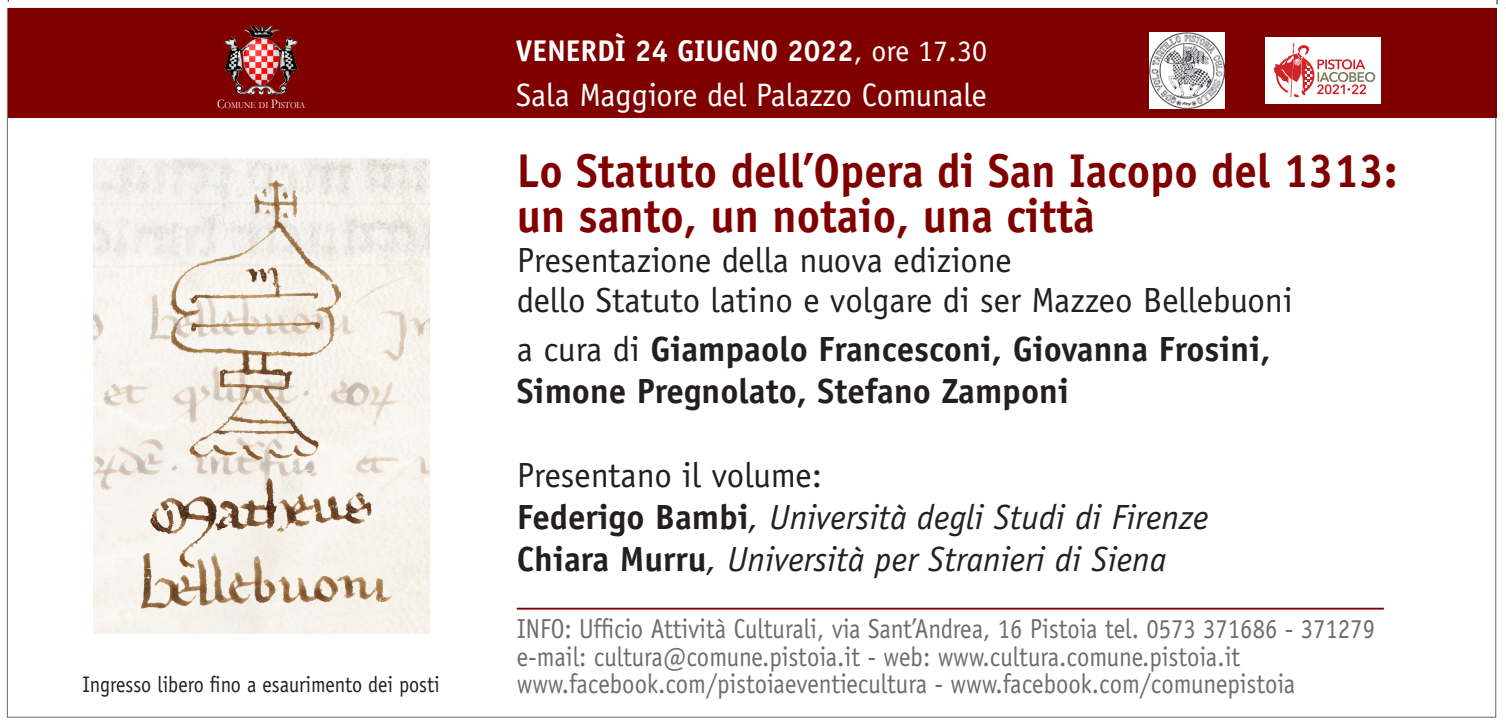
<style>
.page{position:relative;width:1506px;height:727px;background:#fff}
.page>*{position:absolute;margin:0;border:0;box-sizing:border-box;transform-origin:0 0}
.t1{font:700 47.5px "Officina Sans Std";color:#800000;scale:.95 1}
.t2{font:35px "Officina Sans Std";color:#231f20}
.t3{font:italic 35px "Officina Sans Std";color:#231f20}
.t4{font:700 35px "Officina Sans Std";color:#231f20}
.t5{font:32.5px "Officina Sans Std";color:#fff}
.t6{font:700 30px "Officina Sans Std";color:#fff}
.t7{font:27.5px "Officina Sans Std";color:#6c6d70;scale:.9 1}
.t8{font:22.5px "Officina Sans Std";color:#231f20;scale:.9 1}
.t9{font:9.25px "Garamond";color:#fff;scale:.9 1}
.s1{font-size:13.25px}
.s2{font-weight:400}
.s3{font-weight:700;font-style:normal}
</style>
<div class="page">
<hr style="left:517px;top:608px;width:867px;height:1px;background:#800000">
<div style="left:9px;top:8px;width:1488px;height:109px;background:#800000"></div>
<img style="left:93px;top:158px;width:336px;height:475px">
<img style="left:130px;top:553px;width:262px;height:62px">
<img style="left:145px;top:473px;width:233px;height:102px">
<img style="left:171px;top:181px;width:169px;height:278px">
<div style="left:1265px;top:37px;width:116px;height:67px;background:#fff"></div>
<svg style="left:1273px;top:43px;width:102px;height:54px"></svg>
<img style="left:224px;top:23px;width:74px;height:72px">
<img style="left:1149px;top:33px;width:76px;height:75px">
<p class="t9" style="left:217px;top:99px;width:100px"><span class="s1">C</span>OMUNE DI <span class="s1">P</span>ISTOIA</p>
<p class="t8" style="left:82px;top:671px;width:399px">Ingresso libero fino a esaurimento dei posti</p>
<p class="t6" style="left:516px;top:32px;width:473px">VENERDÌ 24 GIUGNO 2022<span class="s2">, ore 17.30</span></p>
<p class="t5" style="left:516px;top:76px;width:472px">Sala Maggiore del Palazzo Comunale</p>
<p class="t1" style="left:517px;top:141px;width:929px">Lo Statuto dell’Opera di San Iacopo del 1313:</p>
<p class="t1" style="left:517px;top:186px;width:610px">un santo, un notaio, una città</p>
<p class="t2" style="left:517px;top:239px;width:496px">Presentazione della nuova edizione</p>
<p class="t2" style="left:517px;top:279px;width:777px">dello Statuto latino e volgare di ser Mazzeo Bellebuoni</p>
<p class="t4" style="left:517px;top:327px;width:755px"><span class="s2">a cura di</span> Giampaolo Francesconi, Giovanna Frosini,</p>
<p class="t4" style="left:517px;top:369px;width:554px">Simone Pregnolato, Stefano Zamponi</p>
<p class="t2" style="left:517px;top:455px;width:307px">Presentano il volume:</p>
<p class="t3" style="left:517px;top:497px;width:693px"><span class="s3">Federigo Bambi</span>, Università degli Studi di Firenze</p>
<p class="t3" style="left:517px;top:539px;width:651px"><span class="s3">Chiara Murru</span>, Università per Stranieri di Siena</p>
<p class="t7" style="left:517px;top:613px;width:955px">INFO: Ufficio Attività Culturali, via Sant’Andrea, 16 Pistoia tel. 0573 371686 - 371279</p>
<p class="t7" style="left:517px;top:640px;width:805px">e-mail: cultura@comune.pistoia.it - web: www.cultura.comune.pistoia.it</p>
<p class="t7" style="left:517px;top:668px;width:866px">www.facebook.com/pistoiaeventiecultura - www.facebook.com/comunepistoia</p>
</div>
